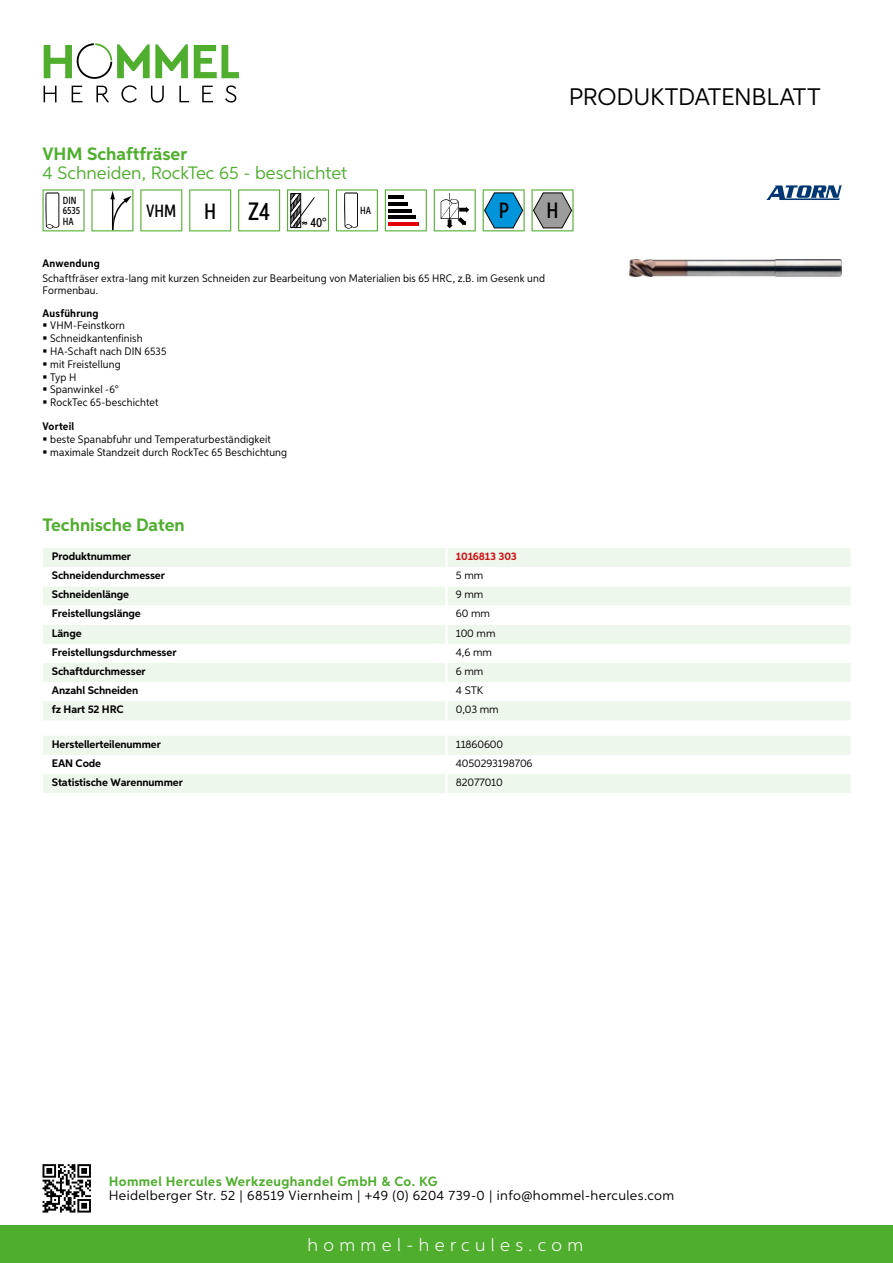
<style>
.page{position:relative;width:893px;height:1263px;background:#fff}
.page>*{position:absolute;margin:0;border:0;box-sizing:border-box;transform-origin:0 0}
.t1{font:500 25.2px "Aspira XX Nar";color:#000}
.t2{font:24px "Aspira";letter-spacing:-.01em;color:#000}
.t3{font:500 22.2px "Aspira XX Nar";color:#000}
.t4{font:18px "Aspira";color:#50ae2f}
.t5{font:700 18px "Aspira";color:#50ae2f}
.t6{font:300 18px "Aspira";letter-spacing:.3em;color:#fff}
.t7{font:500 17.85px "Aspira XX Nar";color:#000}
.t8{font:13.5px "Aspira";letter-spacing:.03em;color:#000}
.t9{font:700 13.5px "Aspira";letter-spacing:.03em;color:#50ae2f}
.t10{font:500 13.35px "Aspira XX Nar";color:#000}
.t11{font:10.95px/12.8px "Aspira Nar";letter-spacing:.015em;color:#000}
.t12{font:700 10.95px "Aspira";letter-spacing:-.01em;color:#000}
.t13{font:10.95px "Aspira";letter-spacing:-.01em;color:#000}
.t14{font:700 10.95px "Aspira Nar";letter-spacing:.02em;color:#000}
.t15{font:700 10.95px "Aspira";letter-spacing:-.01em;color:#cd1013}
.t16{font:500 10.35px/10.4px "Aspira XX Nar";color:#000}
.s1{font-size:22.2px}
</style>
<div class="page">
<div style="left:0;top:1226px;width:893px;height:37px;background:#50ae2f"></div>
<svg style="left:43px;top:1164px;width:48px;height:48px"></svg>
<svg style="left:194px;top:45px;width:45px;height:33px"></svg>
<svg style="left:44px;top:43px;width:144px;height:36px"></svg>
<svg style="left:44px;top:86px;width:13px;height:16px"></svg>
<svg style="left:72px;top:86px;width:10px;height:16px"></svg>
<svg style="left:96px;top:86px;width:13px;height:16px"></svg>
<svg style="left:121px;top:85px;width:16px;height:18px"></svg>
<svg style="left:151px;top:86px;width:13px;height:17px"></svg>
<svg style="left:179px;top:86px;width:10px;height:16px"></svg>
<svg style="left:202px;top:86px;width:11px;height:16px"></svg>
<svg style="left:225px;top:85px;width:11px;height:18px"></svg>
<div style="left:43px;top:548px;width:807px;height:172px;background:#eef7eb"></div>
<svg style="left:43px;top:567px;width:807px;height:134px"></svg>
<hr style="left:445px;top:548px;width:3px;height:19px;background:#fff">
<hr style="left:445px;top:567px;width:3px;height:19px;background:#fff">
<hr style="left:445px;top:586px;width:3px;height:19px;background:#fff">
<hr style="left:445px;top:605px;width:3px;height:20px;background:#fff">
<hr style="left:445px;top:625px;width:3px;height:19px;background:#fff">
<hr style="left:445px;top:644px;width:3px;height:19px;background:#fff">
<hr style="left:445px;top:663px;width:3px;height:19px;background:#fff">
<hr style="left:445px;top:682px;width:3px;height:19px;background:#fff">
<hr style="left:445px;top:701px;width:3px;height:19px;background:#fff">
<svg style="left:43px;top:736px;width:807px;height:57px"></svg>
<hr style="left:445px;top:774px;width:3px;height:19px;background:#fff">
<svg style="left:43px;top:189px;width:42px;height:42px"></svg>
<svg style="left:91px;top:189px;width:42px;height:42px"></svg>
<svg style="left:140px;top:189px;width:42px;height:42px"></svg>
<svg style="left:189px;top:189px;width:42px;height:42px"></svg>
<svg style="left:238px;top:189px;width:42px;height:42px"></svg>
<svg style="left:287px;top:189px;width:42px;height:42px"></svg>
<svg style="left:336px;top:189px;width:42px;height:42px"></svg>
<svg style="left:385px;top:189px;width:42px;height:42px"></svg>
<hr style="left:388px;top:196px;width:16px;height:3px;background:#000">
<hr style="left:388px;top:202px;width:20px;height:4px;background:#000">
<hr style="left:388px;top:209px;width:23px;height:3px;background:#000">
<hr style="left:388px;top:216px;width:27px;height:3px;background:#000">
<hr style="left:388px;top:222px;width:31px;height:4px;background:#e3000b">
<svg style="left:434px;top:189px;width:42px;height:42px"></svg>
<svg style="left:483px;top:189px;width:42px;height:42px"></svg>
<svg style="left:532px;top:189px;width:42px;height:42px"></svg>
<img style="left:629px;top:259px;width:213px;height:17px">
<svg style="left:766px;top:185px;width:76px;height:15px"></svg>
<h2 class="t2" style="left:569px;top:82px;width:253px">Produktdatenblatt</h2>
<h3 class="t5" style="left:43px;top:142px;width:146px">VHM Schaftfräser</h3>
<h3 class="t4" style="left:43px;top:162px;width:306px">4 Schneiden, RockTec 65 - beschichtet</h3>
<p class="t16" style="left:63px;top:195px;width:19px">DIN<br>6535<br>HA</p>
<h3 class="t7" style="left:146px;top:200px;width:72px">VHM <span class="s1">H</span></h3>
<h1 class="t1" style="left:248px;top:196px;width:23px">Z4</h1>
<p class="t10" style="left:310px;top:215px;width:18px">40°</p>
<p class="t16" style="left:360px;top:205px;width:12px">HA</p>
<h3 class="t3" style="left:499px;top:197px;width:12px">P</h3>
<h3 class="t3" style="left:546px;top:197px;width:14px">H</h3>
<p class="t14" style="left:43px;top:257px;width:59px">Anwendung</p>
<p class="t11" style="left:43px;top:273px;width:504px;line-height:12px">Schaftfräser extra-lang mit kurzen Schneiden zur Bearbeitung von Materialien bis 65 HRC, z.B. im Gesenk und<br>Formenbau.</p>
<p class="t14" style="left:43px;top:306px;width:58px">Ausführung</p>
<p class="t11" style="left:50px;top:319px;width:118px">VHM-Feinstkorn<br>Schneidkantenfinish<br>HA-Schaft nach DIN 6535 mit Freistellung<br>Typ H<br>Spanwinkel -6°<br>RockTec 65-beschichtet</p>
<p class="t14" style="left:43px;top:420px;width:33px">Vorteil</p>
<p class="t11" style="left:50px;top:433px;width:239px">beste Spanabfuhr und Temperaturbeständigkeit maximale Standzeit durch RockTec 65 Beschichtung</p>
<h3 class="t5" style="left:43px;top:514px;width:144px">Technische Daten</h3>
<p class="t12" style="left:52px;top:549px;width:81px">Produktnummer</p>
<p class="t15" style="left:456px;top:549px;width:63px">1016813 303</p>
<p class="t12" style="left:52px;top:569px;width:115px">Schneidendurchmesser</p>
<p class="t13" style="left:456px;top:569px;width:29px">5 mm</p>
<p class="t12" style="left:52px;top:588px;width:79px">Schneidenlänge</p>
<p class="t13" style="left:456px;top:588px;width:29px">9 mm</p>
<p class="t12" style="left:52px;top:607px;width:90px">Freistellungslänge</p>
<p class="t13" style="left:456px;top:607px;width:36px">60 mm</p>
<p class="t12" style="left:52px;top:626px;width:31px">Länge</p>
<p class="t13" style="left:456px;top:626px;width:41px">100 mm</p>
<p class="t12" style="left:52px;top:645px;width:126px">Freistellungsdurchmesser</p>
<p class="t13" style="left:456px;top:645px;width:38px">4,6 mm</p>
<p class="t12" style="left:52px;top:664px;width:95px">Schaftdurchmesser</p>
<p class="t13" style="left:456px;top:664px;width:29px">6 mm</p>
<p class="t12" style="left:52px;top:683px;width:88px">Anzahl Schneiden</p>
<p class="t13" style="left:456px;top:683px;width:23px">4 STK</p>
<p class="t12" style="left:52px;top:703px;width:73px">fz Hart 52 HRC</p>
<p class="t13" style="left:456px;top:703px;width:44px">0,03 mm</p>
<p class="t12" style="left:52px;top:737px;width:111px">Herstellerteilenummer</p>
<p class="t13" style="left:456px;top:737px;width:49px">11860600</p>
<p class="t12" style="left:52px;top:756px;width:51px">EAN Code</p>
<p class="t13" style="left:456px;top:756px;width:78px">4050293198706</p>
<p class="t12" style="left:52px;top:775px;width:132px">Statistische Warennummer</p>
<p class="t13" style="left:456px;top:775px;width:49px">82077010</p>
<p class="t9" style="left:109px;top:1172px;width:330px">Hommel Hercules Werkzeughandel GmbH &amp; Co. KG</p>
<p class="t8" style="left:109px;top:1187px;width:567px">Heidelberger Str. 52 | 68519 Viernheim | +49 (0) 6204 739-0 | info@hommel-hercules.com</p>
<h3 class="t6" style="left:307px;top:1234px;width:277px">hommel-hercules.com</h3>
</div>
